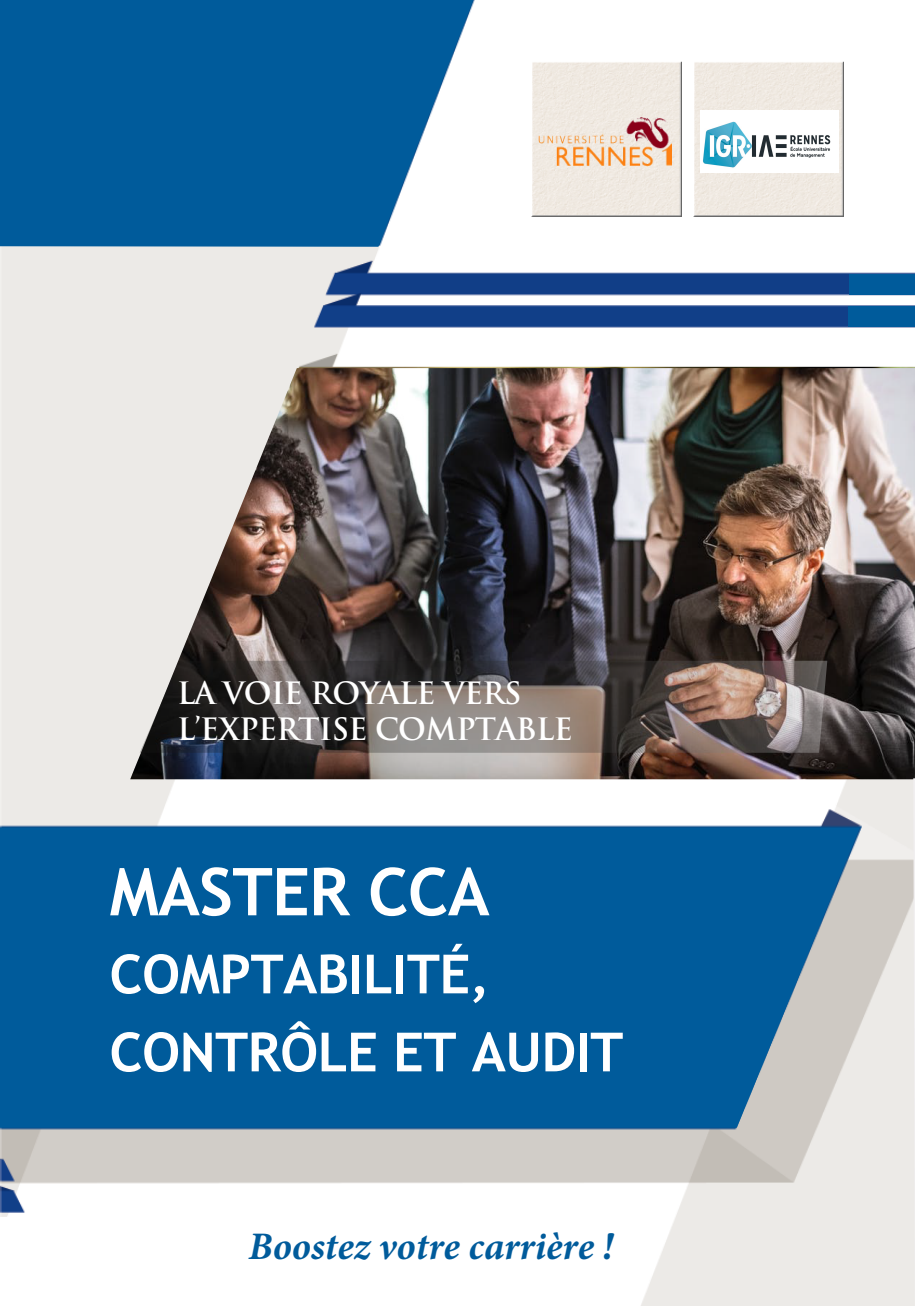
<style>
.page{position:relative;width:915px;height:1306px;background:#fff}
.page>*{position:absolute;margin:0;border:0;box-sizing:border-box;transform-origin:0 0}
.t1{font:700 66px "Trebuchet MS";letter-spacing:-.01em;color:#fff}
.t2{font:700 54px/78px "Trebuchet MS";letter-spacing:-.01em;color:#fff}
.t3{font:italic 700 39px "Minion Pro";color:#005b9b}
.t4{font:700 30px/36px "Trajan Pro";letter-spacing:-.025em;color:#fff}
</style>
<div class="page">
<img style="left:0;top:0;width:914px;height:1305px">
<div style="left:481px;top:46px;width:367px;height:207px;background:#fff"></div>
<img style="left:130px;top:368px;width:784px;height:411px">
<svg style="left:140px;top:660px;width:687px;height:92px"></svg>
<svg style="left:0;top:827px;width:859px;height:300px;fill:#005b9b"></svg>
<svg style="left:0;top:1208px;width:667px;height:59px"></svg>
<div style="left:849px;top:274px;width:65px;height:21px;background:#005b9b"></div>
<div style="left:848px;top:307px;width:66px;height:20px;background:#005b9b"></div>
<div style="left:532px;top:62px;width:149px;height:154px;background:#efe9e1"></div>
<img style="left:694px;top:62px;width:149px;height:154px">
<img style="left:700px;top:111px;width:138px;height:62px">
<img style="left:538px;top:117px;width:133px;height:50px">
<svg style="left:912px;top:778px;width:2px;height:527px"></svg>
<svg style="left:0;top:0;width:473px;height:247px;fill:#005b9b"></svg>
<p class="t4" style="left:177px;top:675px;width:397px">LA VOIE ROYALE VERS<br>L’EXPERTISE COMPTABLE</p>
<h1 class="t1" style="left:109px;top:850px;width:381px">MASTER CCA</h1>
<h2 class="t2" style="left:109px;top:935px;width:515px">COMPTABILITÉ,<br>CONTRÔLE ET AUDIT</h2>
<h3 class="t3" style="left:248px;top:1218px;width:366px">Boostez votre carrière !</h3>
</div>
